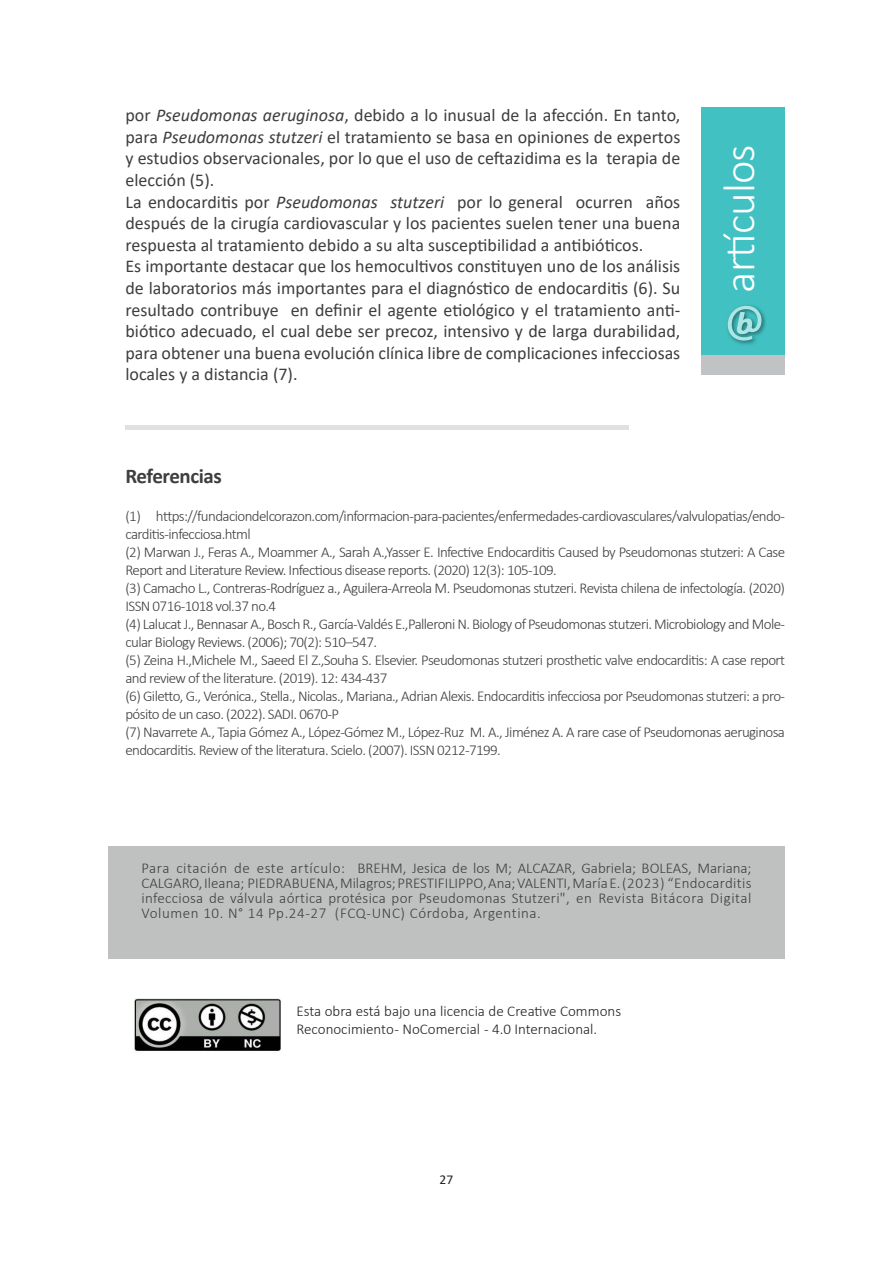
<style>
.page{position:relative;width:893px;height:1263px;background:#fff}
.page>*{position:absolute;margin:0;border:0;box-sizing:border-box;transform-origin:0 0}
.t1{font:300 45px "Calibri";letter-spacing:-.02em;color:#fff}
.t2{font:700 21px "Calibri";letter-spacing:-.02em;color:#3e3e3f}
.t3{font:18px/21.6px "Calibri";color:#3e3e3f;text-align:justify}
.t4{font:300 15px/18px "Calibri";letter-spacing:-.04em;color:#3e3e3f}
.t5{font:300 15px/18px "Calibri";color:#231f20}
.t6{font:13.5px "Calibri";color:#231f20}
.s1{font-style:italic}
</style>
<div class="page">
<div style="left:702px;top:354px;width:83px;height:20px;background:#c1c2c4"></div>
<div style="left:702px;top:107px;width:83px;height:247px;background:#41c1c2"></div>
<svg style="left:728px;top:306px;width:38px;height:39px"></svg>
<div style="left:125px;top:425px;width:504px;height:5px;background:#e1e1e0"></div>
<div style="left:108px;top:846px;width:677px;height:113px;background:#bfc1c1"></div>
<img style="left:134px;top:998px;width:147px;height:53px">
<p class="t3" style="left:125px;top:104px;width:556px">por <span class="s1">Pseudomonas aeruginosa</span>, debido a lo inusual de la afección. En tanto, para <span class="s1">Pseudomonas stutzeri</span> el tratamiento se basa en opiniones de expertos y estudios observacionales, por lo que el uso de ceftazidima es la terapia de elección (5).</p>
<p class="t3" style="left:125px;top:190px;width:556px">La endocarditis por <span class="s1">Pseudomonas stutzeri</span> por lo general ocurren años después de la cirugía cardiovascular y los pacientes suelen tener una buena respuesta al tratamiento debido a su alta susceptibilidad a antibióticos.</p>
<p class="t3" style="left:125px;top:255px;width:556px">Es importante destacar que los hemocultivos constituyen uno de los análisis de laboratorios más importantes para el diagnóstico de endocarditis (6). Su resultado contribuye en definir el agente etiológico y el tratamiento anti&shy;biótico adecuado, el cual debe ser precoz, intensivo y de larga durabilidad, para obtener una buena evolución clínica libre de complicaciones infecciosas locales y a distancia (7).</p>
<p class="t1" style="left:711px;top:293px;width:150px;rotate:-90deg">artículos</p>
<p class="t2" style="left:125px;top:461px;width:98px">Referencias</p>
<p class="t4" style="left:125px;top:507px;width:661px">(1) https://fundaciondelcorazon.com/informacion-para-pacientes/enfermedades-cardiovasculares/valvulopatias/endo&shy;carditis-infecciosa.html</p>
<p class="t4" style="left:125px;top:543px;width:661px">(2) Marwan J., Feras A., Moammer A., Sarah A.,Yasser E. Infective Endocarditis Caused by Pseudomonas stutzeri: A Case<br>Report and Literature Review. Infectious disease reports. (2020) 12(3): 105-109.</p>
<p class="t4" style="left:125px;top:579px;width:661px">(3) Camacho L., Contreras-Rodríguez a., Aguilera-Arreola M. Pseudomonas stutzeri. Revista chilena de infectología. (2020)<br>ISSN 0716-1018 vol.37 no.4</p>
<p class="t4" style="left:125px;top:615px;width:661px">(4) Lalucat J., Bennasar A., Bosch R., García-Valdés E.,Palleroni N. Biology of Pseudomonas stutzeri. Microbiology and Mole&shy;cular Biology Reviews. (2006); 70(2): 510–547.</p>
<p class="t4" style="left:125px;top:651px;width:661px">(5) Zeina H.,Michele M., Saeed El Z.,Souha S. Elsevier. Pseudomonas stutzeri prosthetic valve endocarditis: A case report and review of the literature. (2019). 12: 434-437</p>
<p class="t4" style="left:125px;top:687px;width:661px">(6) Giletto, G., Verónica., Stella., Nicolas., Mariana., Adrian Alexis. Endocarditis infecciosa por Pseudomonas stutzeri: a pro&shy;pósito de un caso. (2022). SADI. 0670-P</p>
<p class="t4" style="left:125px;top:723px;width:661px">(7) Navarrete A., Tapia Gómez A., López-Gómez M., López-Ruz M. A., Jiménez A. A rare case of Pseudomonas aeruginosa endocarditis. Review of the literatura. Scielo. (2007). ISSN 0212-7199.</p>
<p class="t4" style="left:141px;top:861px;width:612px;line-height:15px;text-align:justify">Para citación de este artículo: BREHM, Jesica de los M; ALCAZAR, Gabriela; BOLEAS, Mariana; CALGARO, Ileana; PIEDRABUENA, Milagros; PRESTIFILIPPO, Ana; VALENTI, María E. (2023) “Endocarditis infecciosa de válvula aórtica protésica por Pseudomonas Stutzeri", en Revista Bitácora Digital Volumen 10. N° 14 Pp.24-27 (FCQ-UNC) Córdoba, Argentina.</p>
<p class="t5" style="left:297px;top:1002px;width:326px">Esta obra está bajo una licencia de Creative Commons<br>Reconocimiento - NoComercial - 4.0 Internacional.</p>
<p class="t6" style="left:440px;top:1170px;width:15px">27</p>
</div>
